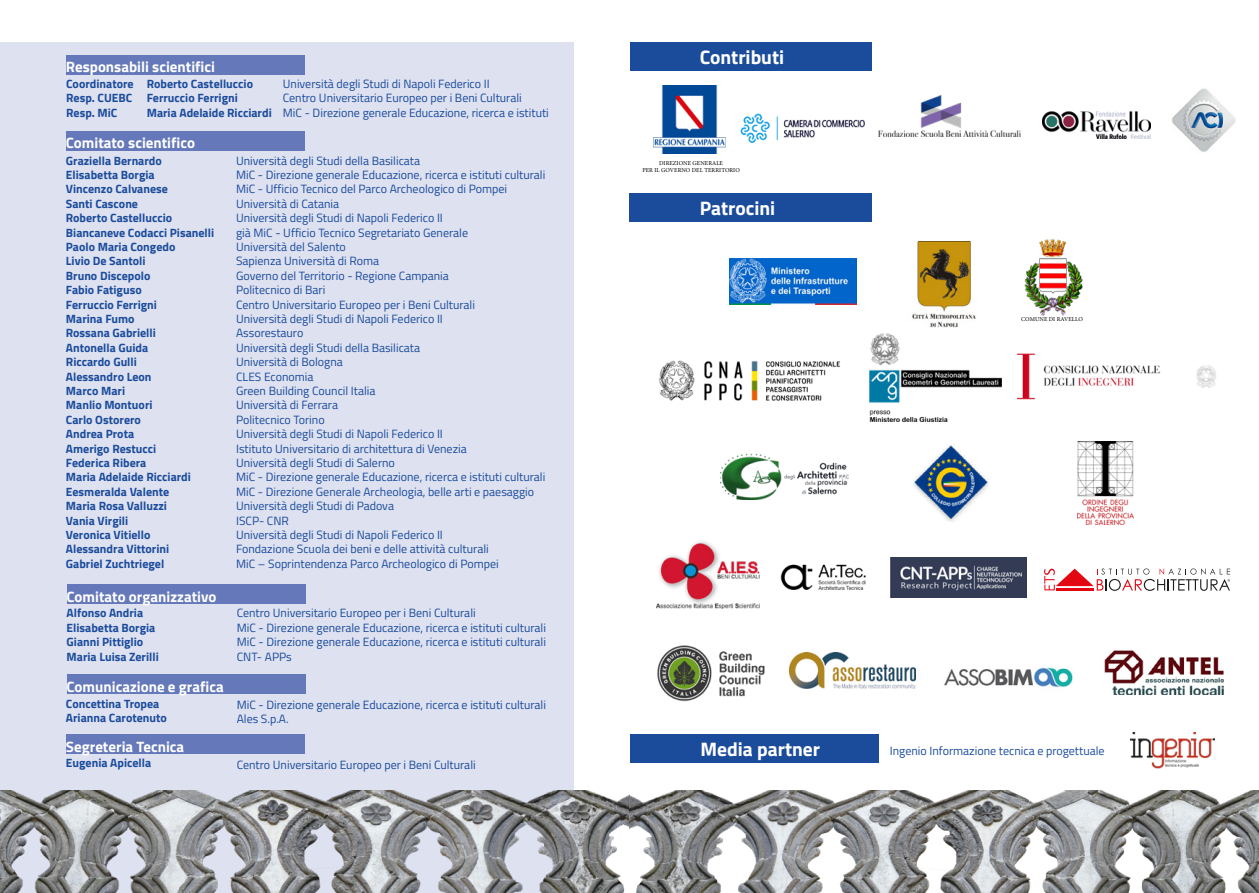
<style>
.page{position:relative;width:1259px;height:893px;background:#fff}
.page>*{position:absolute;margin:0;border:0;box-sizing:border-box;transform-origin:0 0}
.t1{font:700 19.5px "Titillium Web";color:#fff}
.t2{font:700 15px "Titillium Web";color:#fff}
.t3{font:12px/14.4px "Titillium Web";color:#1b4c9c}
.t4{font:700 12px/14.4px "Titillium Web";color:#1b4c9c}
.t5{font:6px/7.2px "Minion Pro";letter-spacing:.01em;color:#000;text-align:center}
</style>
<div class="page">
<div style="left:630px;top:43px;width:242px;height:28px;background:#1b4c9c"></div>
<div style="left:0;top:43px;width:574px;height:850px;background:#dee1f0"></div>
<div style="left:629px;top:193px;width:243px;height:29px;background:#1b4c9c"></div>
<img style="left:0;top:791px;width:1259px;height:102px">
<div style="left:66px;top:55px;width:239px;height:20px;background:#6579ba"></div>
<div style="left:66px;top:131px;width:239px;height:19px;background:#6579ba"></div>
<div style="left:67px;top:585px;width:238px;height:19px;background:#6579ba"></div>
<div style="left:66px;top:735px;width:239px;height:19px;background:#6579ba"></div>
<img style="left:1130px;top:732px;width:84px;height:36px">
<div style="left:67px;top:675px;width:238px;height:19px;background:#6579ba"></div>
<img style="left:780px;top:564px;width:86px;height:26px">
<img style="left:657px;top:645px;width:108px;height:56px">
<img style="left:657px;top:541px;width:102px;height:67px">
<svg style="left:1044px;top:568px;width:186px;height:23px"></svg>
<img style="left:944px;top:667px;width:129px;height:21px">
<img style="left:653px;top:86px;width:72px;height:67px">
<img style="left:1104px;top:650px;width:119px;height:45px">
<img style="left:659px;top:360px;width:182px;height:41px">
<img style="left:790px;top:653px;width:125px;height:35px">
<img style="left:912px;top:241px;width:64px;height:87px">
<img style="left:1016px;top:353px;width:200px;height:47px">
<img style="left:891px;top:558px;width:135px;height:39px">
<img style="left:869px;top:333px;width:132px;height:88px">
<img style="left:1024px;top:239px;width:59px;height:77px">
<img style="left:1042px;top:111px;width:109px;height:27px">
<img style="left:729px;top:259px;width:127px;height:45px">
<img style="left:720px;top:453px;width:128px;height:46px">
<img style="left:913px;top:445px;width:76px;height:77px">
<img style="left:1077px;top:442px;width:56px;height:83px">
<img style="left:740px;top:113px;width:124px;height:30px">
<img style="left:878px;top:95px;width:142px;height:42px">
<img style="left:1172px;top:88px;width:64px;height:64px">
<div style="left:630px;top:735px;width:249px;height:28px;background:#1b4c9c"></div>
<p class="t2" style="left:66px;top:56px;width:151px">Responsabili scientifici</p>
<p class="t4" style="left:147px;top:76px;width:127px">Roberto Castelluccio<br>Ferruccio Ferrigni<br>Maria Adelaide Ricciardi</p>
<p class="t3" style="left:283px;top:76px;width:267px">Università degli Studi di Napoli Federico II<br>Centro Universitario Europeo per i Beni Culturali<br>MiC - Direzione generale Educazione, ricerca e istituti</p>
<p class="t4" style="left:66px;top:153px;width:150px">Graziella Bernardo<br>Elisabetta Borgia<br>Vincenzo Calvanese<br>Santi Cascone<br>Roberto Castelluccio<br>Biancaneve Codacci Pisanelli<br>Paolo Maria Congedo<br>Livio De Santoli<br>Bruno Discepolo<br>Fabio Fatiguso<br>Ferruccio Ferrigni<br>Marina Fumo<br>Rossana Gabrielli<br>Antonella Guida<br>Riccardo Gulli<br>Alessandro Leon<br>Marco Mari<br>Manlio Montuori<br>Carlo Ostorero<br>Andrea Prota<br>Amerigo Restucci<br>Federica Ribera<br>Maria Adelaide Ricciardi<br>Eesmeralda Valente<br>Maria Rosa Valluzzi<br>Vania Virgili<br>Veronica Vitiello<br>Alessandra Vittorini<br>Gabriel Zuchtriegel</p>
<p class="t4" style="left:66px;top:76px;width:69px;text-align:justify">Coordinatore Resp. CUEBC Resp. MiC</p>
<p class="t2" style="left:66px;top:131px;width:131px">Comitato scientifico</p>
<p class="t3" style="left:236px;top:153px;width:311px">Università degli Studi della Basilicata<br>MiC - Direzione generale Educazione, ricerca e istituti culturali MiC - Ufficio Tecnico del Parco Archeologico di Pompei Università di Catania<br>Università degli Studi di Napoli Federico II<br>già MiC - Ufficio Tecnico Segretariato Generale<br>Università del Salento<br>Sapienza Università di Roma<br>Governo del Territorio - Regione Campania<br>Politecnico di Bari<br>Centro Universitario Europeo per i Beni Culturali<br>Università degli Studi di Napoli Federico II<br>Assorestauro<br>Università degli Studi della Basilicata<br>Università di Bologna<br>CLES Economia<br>Green Building Council Italia<br>Università di Ferrara<br>Politecnico Torino<br>Università degli Studi di Napoli Federico II<br>Istituto Universitario di architettura di Venezia<br>Università degli Studi di Salerno<br>MiC - Direzione generale Educazione, ricerca e istituti culturali MiC - Direzione Generale Archeologia, belle arti e paesaggio Università degli Studi di Padova<br>ISCP- CNR<br>Università degli Studi di Napoli Federico II<br>Fondazione Scuola dei beni e delle attività culturali<br>MiC – Soprintendenza Parco Archeologico di Pompei</p>
<p class="t3" style="left:237px;top:605px;width:311px">Centro Universitario Europeo per i Beni Culturali<br>MiC - Direzione generale Educazione, ricerca e istituti culturali MiC - Direzione generale Educazione, ricerca e istituti culturali CNT- APPs</p>
<p class="t2" style="left:67px;top:585px;width:151px">Comitato organizzativo</p>
<p class="t4" style="left:67px;top:605px;width:94px">Alfonso Andria<br>Elisabetta Borgia<br>Gianni Pittiglio<br>Maria Luisa Zerilli</p>
<p class="t2" style="left:67px;top:675px;width:159px">Comunicazione e grafica</p>
<p class="t4" style="left:66px;top:696px;width:102px">Concettina Tropea<br>Arianna Carotenuto</p>
<p class="t3" style="left:237px;top:696px;width:311px">MiC - Direzione generale Educazione, ricerca e istituti culturali<br>Ales S.p.A.</p>
<p class="t2" style="left:66px;top:735px;width:120px">Segreteria Tecnica</p>
<p class="t4" style="left:66px;top:755px;width:87px">Eugenia Apicella</p>
<p class="t3" style="left:237px;top:757px;width:240px">Centro Universitario Europeo per i Beni Culturali</p>
<h1 class="t1" style="left:699px;top:42px;width:86px">Contributi</h1>
<p class="t5" style="left:642px;top:159px;width:99px">DIREZIONE GENERALE<br>PER IL GOVERNO DEL TERRITORIO</p>
<h1 class="t1" style="left:699px;top:193px;width:77px">Patrocini</h1>
<p class="t5" style="left:1021px;top:316px;width:63px">COMUNE DI RAVELLO</p>
<h1 class="t1" style="left:700px;top:734px;width:121px">Media partner</h1>
<p class="t3" style="left:890px;top:743px;width:216px">Ingenio Informazione tecnica e progettuale</p>
</div>
